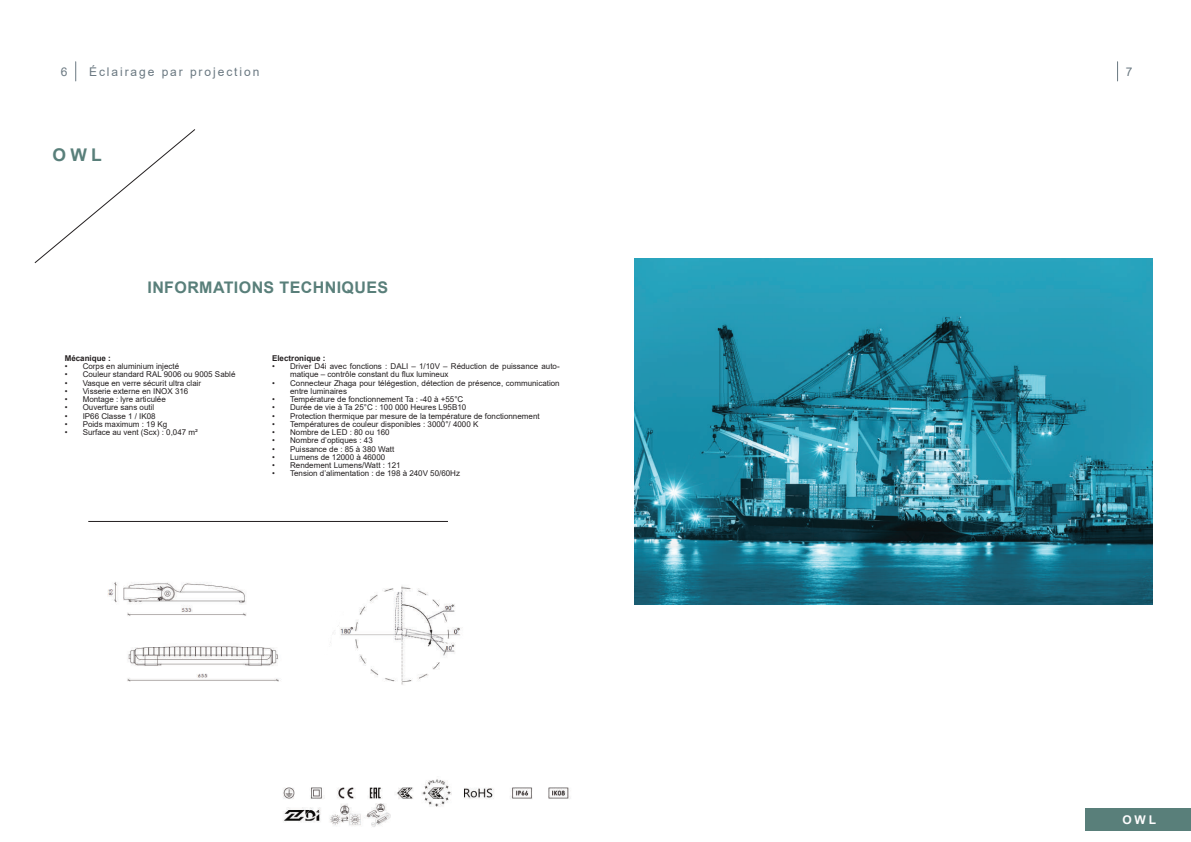
<style>
.page{position:relative;width:1191px;height:842px;background:#fff}
.page>*{position:absolute;margin:0;border:0;box-sizing:border-box;transform-origin:0 0}
.t1{font:700 17.5px "Arial";color:#597f7a}
.t2{font:700 16px "Arial";letter-spacing:.025em;color:#597f7a}
.t3{font:12px "Arial";letter-spacing:.16em;color:#6a7881}
.t4{font:700 12px "Arial";color:#fdfcfd}
.t5{font:8px/8.3px "Arial";color:#231f20}
.t6{font:700 8px "Arial";color:#231f20}
</style>
<div class="page">
<svg style="left:75px;top:62px;width:1px;height:19px"></svg>
<svg style="left:1117px;top:62px;width:1px;height:19px"></svg>
<svg style="left:34px;top:129px;width:162px;height:135px"></svg>
<hr style="left:88px;top:521px;width:360px;height:1px;background:#231f20">
<img style="left:108px;top:582px;width:173px;height:100px">
<img style="left:283px;top:779px;width:287px;height:48px">
<img style="left:330px;top:586px;width:130px;height:99px">
<img style="left:634px;top:259px;width:518px;height:345px">
<div style="left:1085px;top:808px;width:106px;height:23px;background:#597f7a"></div>
<h3 class="t3" style="left:61px;top:67px;width:8px">6</h3>
<h3 class="t3" style="left:89px;top:67px;width:172px">Éclairage par projection</h3>
<h3 class="t3" style="left:1126px;top:67px;width:8px">7</h3>
<h1 class="t1" style="left:53px;top:149px;width:51px">OWL</h1>
<h2 class="t2" style="left:147px;top:281px;width:242px">INFORMATIONS TECHNIQUES</h2>
<p class="t6" style="left:65px;top:355px;width:48px">Mécanique :</p>
<p class="t5" style="left:65px;top:363px;width:116px">• Corps en aluminium injecté</p>
<p class="t5" style="left:65px;top:371px;width:172px">• Couleur standard RAL 9006 ou 9005 Sablé</p>
<p class="t5" style="left:65px;top:379px;width:138px">• Vasque en verre sécurit ultra clair</p>
<p class="t5" style="left:65px;top:388px;width:125px">• Visserie externe en INOX 316</p>
<p class="t5" style="left:65px;top:396px;width:103px">• Montage : lyre articulée</p>
<p class="t5" style="left:65px;top:404px;width:91px">• Ouverture sans outil</p>
<p class="t5" style="left:65px;top:412px;width:92px">• IP66 Classe 1 / IK08</p>
<p class="t5" style="left:65px;top:421px;width:104px">• Poids maximum : 19 Kg</p>
<p class="t5" style="left:65px;top:429px;width:135px">• Surface au vent (Scx) : 0,047 m²</p>
<p class="t6" style="left:272px;top:355px;width:55px">Electronique :</p>
<p class="t5" style="left:290px;top:363px;width:271px;text-indent:-18px">• Driver D4i avec fonctions : DALI – 1/10V – Réduction de puissance auto&shy;matique – contrôle constant du flux lumineux</p>
<p class="t5" style="left:290px;top:379px;width:271px;text-indent:-18px">• Connecteur Zhaga pour télégestion, détection de présence, communication entre luminaires</p>
<p class="t5" style="left:272px;top:396px;width:193px">• Température de fonctionnement Ta : -40 à +55°C</p>
<p class="t5" style="left:272px;top:404px;width:196px">• Durée de vie à Ta 25°C : 100 000 Heures L95B10</p>
<p class="t5" style="left:272px;top:412px;width:269px">• Protection thermique par mesure de la température de fonctionnement</p>
<p class="t5" style="left:272px;top:421px;width:208px">• Températures de couleur disponibles : 3000°/ 4000 K</p>
<p class="t5" style="left:272px;top:429px;width:119px">• Nombre de LED : 80 ou 160</p>
<p class="t5" style="left:272px;top:437px;width:102px">• Nombre d’optiques : 43</p>
<p class="t5" style="left:272px;top:445px;width:124px">• Puissance de : 85 à 380 Watt</p>
<p class="t5" style="left:272px;top:454px;width:115px">• Lumens de 12000 à 46000</p>
<p class="t5" style="left:272px;top:462px;width:130px">• Rendement Lumens/Watt : 121</p>
<p class="t5" style="left:272px;top:470px;width:189px">• Tension d’alimentation : de 198 à 240V 50/60Hz</p>
<h3 class="t4" style="left:1122px;top:815px;width:35px">OWL</h3>
</div>
